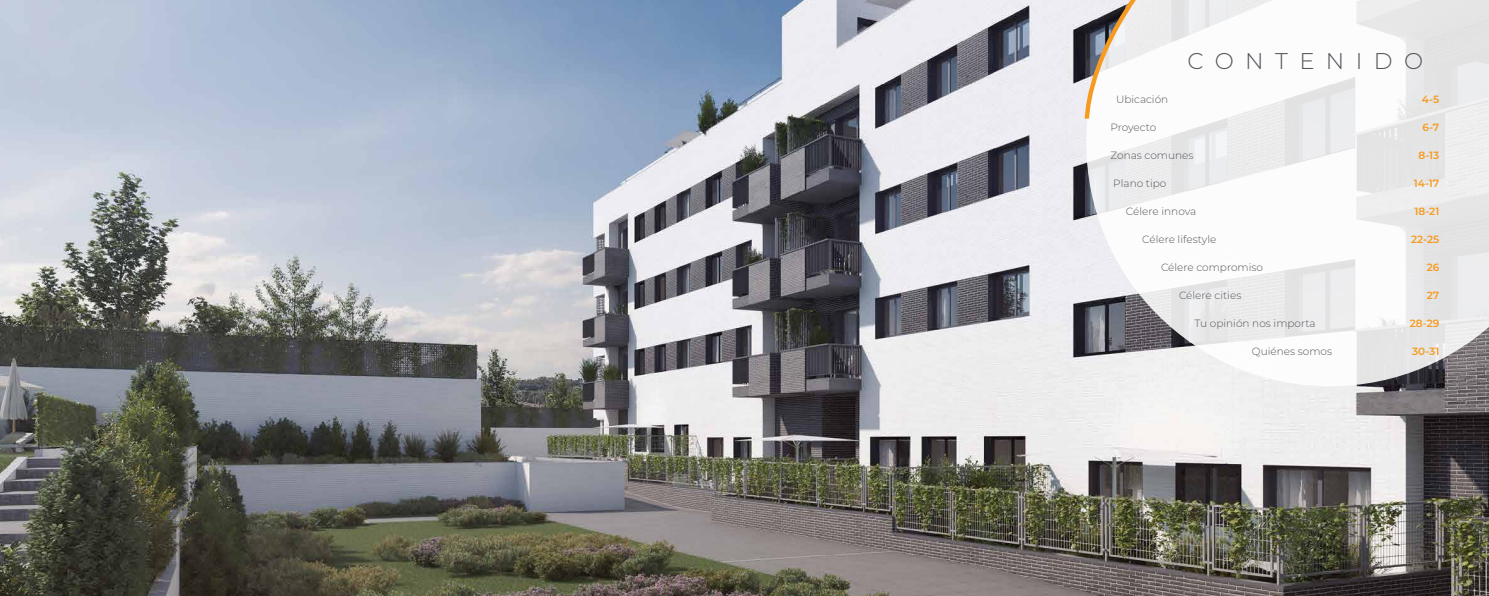
<style>
.page{position:relative;width:1489px;height:596px;background:#fff}
.page>*{position:absolute;margin:0;border:0;box-sizing:border-box;transform-origin:0 0}
.t1{font:300 22.75px "Montserrat";letter-spacing:.5em;color:#55565a}
.t2{font:300 10.5px "Montserrat";color:#55565a}
.t3{font:600 10.5px "Montserrat";color:#f59b21}
</style>
<div class="page">
<img style="left:0;top:0;width:1488px;height:595px">
<svg style="left:1086px;top:0;width:402px;height:386px"></svg>
<svg style="left:1082px;top:0;width:167px;height:123px"></svg>
<h1 class="t1" style="left:1187px;top:46px;width:237px">CONTENIDO</h1>
<p class="t2" style="left:1115px;top:92px;width:54px">Ubicación</p>
<p class="t3" style="left:1421px;top:91px;width:19px">4-5</p>
<p class="t2" style="left:1110px;top:120px;width:47px">Proyecto</p>
<p class="t3" style="left:1422px;top:119px;width:18px">6-7</p>
<p class="t2" style="left:1110px;top:148px;width:84px">Zonas comunes</p>
<p class="t3" style="left:1418px;top:147px;width:22px">8-13</p>
<p class="t2" style="left:1113px;top:176px;width:55px">Plano tipo</p>
<p class="t3" style="left:1413px;top:175px;width:27px">14-17</p>
<p class="t2" style="left:1125px;top:204px;width:72px">Célere innova</p>
<p class="t3" style="left:1414px;top:203px;width:26px">18-21</p>
<p class="t2" style="left:1142px;top:232px;width:76px">Célere lifestyle</p>
<p class="t3" style="left:1410px;top:231px;width:30px">22-25</p>
<p class="t2" style="left:1160px;top:260px;width:103px">Célere compromiso</p>
<p class="t3" style="left:1426px;top:259px;width:14px">26</p>
<p class="t2" style="left:1178px;top:288px;width:64px">Célere cities</p>
<p class="t3" style="left:1426px;top:287px;width:14px">27</p>
<p class="t2" style="left:1194px;top:316px;width:123px">Tu opinión nos importa</p>
<p class="t3" style="left:1409px;top:315px;width:31px">28-29</p>
<p class="t2" style="left:1251px;top:344px;width:82px">Quiénes somos</p>
<p class="t3" style="left:1411px;top:343px;width:29px">30-31</p>
</div>
